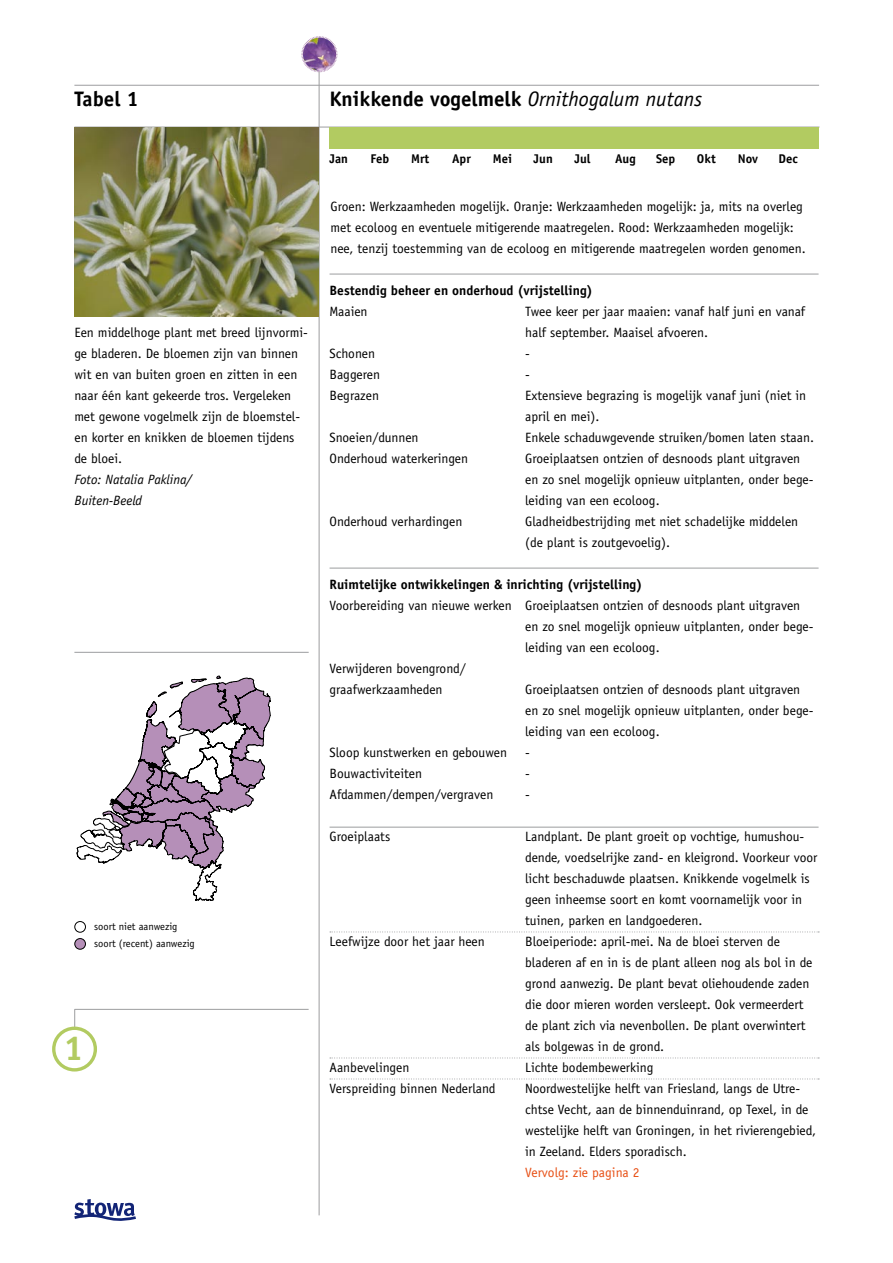
<style>
.page{position:relative;width:893px;height:1263px;background:#fff}
.page>*{position:absolute;margin:0;border:0;box-sizing:border-box;transform-origin:0 0}
.t1{font:700 34.8px "Officina Sans";color:#b2cb61}
.t2{font:700 21px "Officina Sans";color:#000}
.t3{font:13.5px/21px "Officina Sans";color:#000}
.t4{font:700 13.5px "Officina Sans";color:#000}
.t5{font:italic 13.5px/21px "Officina Sans";color:#000}
.t6{font:13.5px "Officina Sans";color:#e74e13}
.t7{font:700 12.6px "Officina Sans";color:#000}
.t8{font:10.5px/17px "Officina Sans";color:#000}
.s1{font-weight:400;font-style:italic}
</style>
<div class="page">
<svg style="left:74px;top:1009px;width:1px;height:17px"></svg>
<hr style="left:75px;top:1009px;width:234px;height:1px;background:#9c9d9f">
<hr style="left:74px;top:85px;width:745px;height:1px;background:#9c9d9f">
<hr style="left:319px;top:70px;width:1px;height:1145px;background:#9c9d9f">
<hr style="left:74px;top:127px;width:745px;height:1px;background:#9c9d9f">
<hr style="left:74px;top:652px;width:235px;height:1px;background:#9c9d9f">
<div style="left:301px;top:36px;width:36px;height:36px;border:2px dashed #b58fb8;border-radius:50%"></div>
<img style="left:303px;top:38px;width:33px;height:33px;border-radius:50%">
<div style="left:52px;top:1026px;width:45px;height:45px;border:3px solid #b2cb61;border-radius:50%"></div>
<div style="left:74px;top:921px;width:12px;height:11px;border:1px solid #000;border-radius:50%"></div>
<div style="left:75px;top:938px;width:10px;height:11px;background:#b58fb8;border-radius:50%"></div>
<div style="left:74px;top:938px;width:12px;height:11px;border:1px solid #000;border-radius:50%"></div>
<div style="left:330px;top:127px;width:489px;height:21px;background:#b2cb61"></div>
<hr style="left:330px;top:274px;width:489px;height:1px;background:#9c9d9f">
<hr style="left:330px;top:568px;width:489px;height:1px;background:#9c9d9f">
<hr style="left:330px;top:827px;width:489px;height:1px;background:#9c9d9f">
<svg style="left:330px;top:931px;width:489px;height:1px"></svg>
<svg style="left:330px;top:1057px;width:489px;height:1px"></svg>
<svg style="left:330px;top:1078px;width:489px;height:1px"></svg>
<svg style="left:77px;top:676px;width:194px;height:225px"></svg>
<svg style="left:74px;top:1199px;width:62px;height:22px"></svg>
<img style="left:74px;top:127px;width:245px;height:189px">
<h2 class="t2" style="left:74px;top:86px;width:66px">Tabel 1</h2>
<p class="t3" style="left:74px;top:322px;width:235px">Een middelhoge plant met breed lijnvormi&shy;ge bladeren. De bloemen zijn van binnen wit en van buiten groen en zitten in een naar één kant gekeerde tros. Vergeleken met gewone vogelmelk zijn de bloemstel&shy;en korter en knikken de bloemen tijdens de bloei.</p>
<p class="t5" style="left:74px;top:469px;width:120px">Foto: Natalia Paklina/<br>Buiten-Beeld</p>
<p class="t8" style="left:94px;top:918px;width:102px">soort niet aanwezig soort (recent) aanwezig</p>
<h1 class="t1" style="left:64px;top:1027px;width:21px">1</h1>
<h2 class="t2" style="left:330px;top:86px;width:374px">Knikkende vogelmelk <span class="s1">Ornithogalum nutans</span></h2>
<p class="t7" style="left:330px;top:151px;width:20px">Jan</p>
<p class="t7" style="left:370px;top:151px;width:20px">Feb</p>
<p class="t7" style="left:411px;top:151px;width:20px">Mrt</p>
<p class="t7" style="left:452px;top:151px;width:20px">Apr</p>
<p class="t7" style="left:493px;top:151px;width:21px">Mei</p>
<p class="t7" style="left:534px;top:151px;width:21px">Jun</p>
<p class="t7" style="left:574px;top:151px;width:18px">Jul</p>
<p class="t7" style="left:615px;top:151px;width:22px">Aug</p>
<p class="t7" style="left:656px;top:151px;width:21px">Sep</p>
<p class="t7" style="left:697px;top:151px;width:20px">Okt</p>
<p class="t7" style="left:738px;top:151px;width:22px">Nov</p>
<p class="t7" style="left:778px;top:151px;width:21px">Dec</p>
<p class="t3" style="left:331px;top:196px;width:477px">Groen: Werkzaamheden mogelijk. Oranje: Werkzaamheden mogelijk: ja, mits na overleg met ecoloog en eventuele mitigerende maatregelen. Rood: Werkzaamheden mogelijk: nee, tenzij toestemming van de ecoloog en mitigerende maatregelen worden genomen.</p>
<p class="t4" style="left:330px;top:282px;width:265px">Bestendig beheer en onderhoud (vrijstelling)</p>
<p class="t3" style="left:330px;top:301px;width:40px">Maaien</p>
<p class="t3" style="left:525px;top:301px;width:282px">Twee keer per jaar maaien: vanaf half juni en vanaf half september. Maaisel afvoeren.</p>
<p class="t3" style="left:330px;top:343px;width:47px">Schonen</p>
<p class="t3" style="left:525px;top:343px;width:6px">-</p>
<p class="t3" style="left:330px;top:364px;width:52px">Baggeren</p>
<p class="t3" style="left:525px;top:364px;width:6px">-</p>
<p class="t3" style="left:330px;top:385px;width:51px">Begrazen</p>
<p class="t3" style="left:525px;top:385px;width:283px">Extensieve begrazing is mogelijk vanaf juni (niet in april en mei).</p>
<p class="t3" style="left:330px;top:427px;width:91px">Snoeien/dunnen</p>
<p class="t3" style="left:525px;top:427px;width:290px">Enkele schaduwgevende struiken/bomen laten staan.</p>
<p class="t3" style="left:330px;top:448px;width:140px">Onderhoud waterkeringen</p>
<p class="t3" style="left:525px;top:448px;width:290px">Groeiplaatsen ontzien of desnoods plant uitgraven en zo snel mogelijk opnieuw uitplanten, onder bege&shy;leiding van een ecoloog.</p>
<p class="t3" style="left:330px;top:511px;width:134px">Onderhoud verhardingen</p>
<p class="t3" style="left:525px;top:511px;width:275px">Gladheidbestrijding met niet schadelijke middelen (de plant is zoutgevoelig).</p>
<p class="t4" style="left:330px;top:576px;width:314px">Ruimtelijke ontwikkelingen &amp; inrichting (vrijstelling)</p>
<p class="t3" style="left:330px;top:595px;width:472px">Voorbereiding van nieuwe werken Groeiplaatsen ontzien of desnoods plant uitgraven</p>
<p class="t3" style="left:525px;top:616px;width:290px">en zo snel mogelijk opnieuw uitplanten, onder bege-</p>
<p class="t3" style="left:525px;top:637px;width:136px">leiding van een ecoloog.</p>
<p class="t3" style="left:330px;top:658px;width:138px">Verwijderen bovengrond/</p>
<p class="t3" style="left:330px;top:679px;width:115px">graafwerkzaamheden</p>
<p class="t3" style="left:525px;top:679px;width:290px">Groeiplaatsen ontzien of desnoods plant uitgraven en zo snel mogelijk opnieuw uitplanten, onder bege&shy;leiding van een ecoloog.</p>
<p class="t3" style="left:330px;top:742px;width:179px">Sloop kunstwerken en gebouwen</p>
<p class="t3" style="left:525px;top:742px;width:6px">-</p>
<p class="t3" style="left:330px;top:763px;width:94px">Bouwactiviteiten</p>
<p class="t3" style="left:525px;top:763px;width:6px">-</p>
<p class="t3" style="left:330px;top:784px;width:165px">Afdammen/dempen/vergraven</p>
<p class="t3" style="left:525px;top:784px;width:6px">-</p>
<p class="t3" style="left:330px;top:826px;width:62px">Groeiplaats</p>
<p class="t3" style="left:525px;top:826px;width:294px">Landplant. De plant groeit op vochtige, humushou&shy;dende, voedselrijke zand- en kleigrond. Voorkeur voor licht beschaduwde plaatsen. Knikkende vogelmelk is geen inheemse soort en komt voornamelijk voor in tuinen, parken en landgoederen.</p>
<p class="t3" style="left:330px;top:931px;width:157px">Leefwijze door het jaar heen</p>
<p class="t3" style="left:525px;top:931px;width:289px">Bloeiperiode: april-mei. Na de bloei sterven de bladeren af en in is de plant alleen nog als bol in de grond aanwezig. De plant bevat oliehoudende zaden die door mieren worden versleept. Ook vermeerdert de plant zich via nevenbollen. De plant overwintert als bolgewas in de grond.</p>
<p class="t3" style="left:330px;top:1057px;width:81px">Aanbevelingen</p>
<p class="t3" style="left:525px;top:1057px;width:130px">Lichte bodembewerking</p>
<p class="t3" style="left:330px;top:1078px;width:168px">Verspreiding binnen Nederland</p>
<p class="t3" style="left:525px;top:1078px;width:293px">Noordwestelijke helft van Friesland, langs de Utre&shy;chtse Vecht, aan de binnenduinrand, op Texel, in de westelijke helft van Groningen, in het rivierengebied, in Zeeland. Elders sporadisch.</p>
<p class="t6" style="left:525px;top:1165px;width:116px">Vervolg: zie pagina 2</p>
</div>
